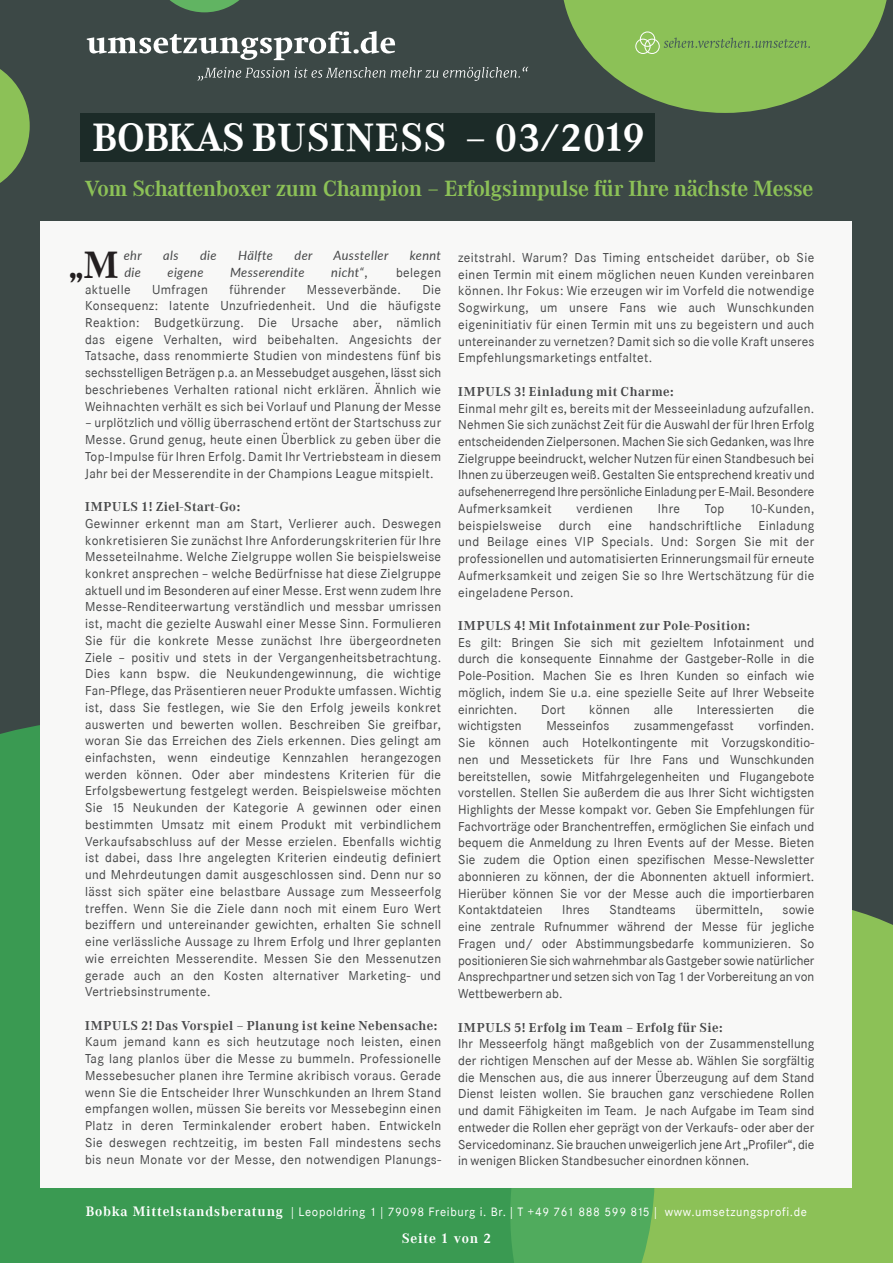
<style>
.page{position:relative;width:893px;height:1263px;background:#3c4846}
.page>*{position:absolute;margin:0;border:0;box-sizing:border-box;transform-origin:0 0}
.t1{font:700 39px "Corporate ABQ";letter-spacing:.015em;color:#fff}
.t2{font:700 37.5px "Corporate ABQ";color:#231f20}
.t3{font:700 21.75px "Corporate ABQ";letter-spacing:-.02em;color:#8cc157}
.t4{font:700 13.5px "Corporate ABQ";letter-spacing:.055em;color:#fff}
.t5{font:12.75px/16.8px "Corporate SBQ";letter-spacing:.03em;color:#464748;text-align:justify}
.t6{font:700 12.75px "Corporate ABQ";letter-spacing:.03em;color:#464748}
.t7{font:12.75px "Corporate SBQ";letter-spacing:.01em;color:#464748}
.t8{font:italic 12.75px "Lato";letter-spacing:.03em;color:#464748}
.t9{font:12px "Corporate SBQ";letter-spacing:.055em;color:#fff}
.s1{font-family:"Corporate SBQ";font-style:normal}
.s2{font-family:"Corporate ABQ";font-weight:700;font-size:13.5px}
</style>
<div class="page">
<div style="left:671px;top:910px;width:222px;height:353px;background:#8cc157"></div>
<div style="left:0;top:718px;width:490px;height:545px;background:#3a9a52"></div>
<svg style="left:490px;top:1187px;width:181px;height:76px;background:#56ac5d"></svg>
<div style="left:41px;top:221px;width:811px;height:966px;background:#f8f8f7"></div>
<svg style="left:0;top:69px;width:30px;height:114px"></svg>
<svg style="left:170px;top:0;width:69px;height:12px"></svg>
<svg style="left:563px;top:0;width:324px;height:113px"></svg>
<svg style="left:87px;top:31px;width:308px;height:29px"></svg>
<svg style="left:197px;top:67px;width:92px;height:14px"></svg>
<svg style="left:295px;top:67px;width:233px;height:14px"></svg>
<div style="left:81px;top:113px;width:574px;height:49px;background:#1c2b28"></div>
<h1 class="t1" style="left:93px;top:115px;width:554px">BOBKAS BUSINESS – 03<sup>/</sup>2019</h1>
<h3 class="t3" style="left:85px;top:175px;width:730px">Vom Schattenboxer zum Champion – Erfolgsimpulse für Ihre nächste Messe</h3>
<h2 class="t2" style="left:68px;top:243px;width:52px">„M</h2>
<p class="t8" style="left:124px;top:246px;width:19px">ehr</p>
<p class="t8" style="left:163px;top:246px;width:17px">als</p>
<p class="t8" style="left:200px;top:246px;width:18px">die</p>
<p class="t8" style="left:238px;top:246px;width:36px">Hälfte</p>
<p class="t8" style="left:295px;top:246px;width:19px">der</p>
<p class="t8" style="left:334px;top:246px;width:56px">Aussteller</p>
<p class="t8" style="left:410px;top:246px;width:33px">kennt</p>
<p class="t8" style="left:124px;top:263px;width:18px">die</p>
<p class="t8" style="left:168px;top:263px;width:37px">eigene</p>
<p class="t8" style="left:230px;top:263px;width:76px">Messerendite</p>
<p class="t8" style="left:331px;top:263px;width:38px">nicht“<span class="s1">,</span></p>
<p class="t5" style="left:396px;top:264px;width:47px">belegen</p>
<p class="t5" style="left:85px;top:281px;width:47px">aktuelle</p>
<p class="t5" style="left:152px;top:281px;width:58px">Umfragen</p>
<p class="t5" style="left:229px;top:281px;width:58px">führender</p>
<p class="t5" style="left:307px;top:281px;width:96px">Messeverbände.</p>
<p class="t5" style="left:85px;top:281px;width:358px;text-indent:337px">Die Konsequenz: latente Unzufriedenheit. Und die häufigste Reaktion: Budgetkürzung. Die Ursache aber, nämlich das eigene Verhalten, wird beibehalten. Angesichts der Tatsache, dass renommierte Studien von mindestens fünf bis sechsstelligen Beträgen p.a. an Messebudget ausgehen, lässt sich beschriebenes Verhalten rational nicht erklären. Ähnlich wie Weihnachten verhält es sich bei Vorlauf und Planung der Messe</p>
<p class="t5" style="left:85px;top:415px;width:358px">– urplötzlich und völlig überraschend ertönt der Startschuss zur Messe. Grund genug, heute einen Überblick zu geben über die Top-Impulse für Ihren Erfolg. Damit Ihr Vertriebsteam in diesem Jahr bei der Messerendite in der Champions League mitspielt.</p>
<p class="t6" style="left:85px;top:499px;width:157px">IMPULS 1! Ziel-Start-Go:</p>
<p class="t5" style="left:85px;top:515px;width:358px">Gewinner erkennt man am Start, Verlierer auch. Deswegen konkretisieren Sie zunächst Ihre Anforderungskriterien für Ihre Messeteilnahme. Welche Zielgruppe wollen Sie beispielsweise konkret ansprechen – welche Bedürfnisse hat diese Zielgruppe aktuell und im Besonderen auf einer Messe. Erst wenn zudem Ihre Messe-Renditeerwartung verständlich und messbar umrissen ist, macht die gezielte Auswahl einer Messe Sinn. Formulieren Sie für die konkrete Messe zunächst Ihre übergeordneten Ziele – positiv und stets in der Vergangenheitsbetrachtung.<br>Dies kann bspw. die Neukundengewinnung, die wichtige Fan-Pflege, das Präsentieren neuer Produkte umfassen. Wichtig ist, dass Sie festlegen, wie Sie den Erfolg jeweils konkret auswerten und bewerten wollen. Beschreiben Sie greifbar, woran Sie das Erreichen des Ziels erkennen. Dies gelingt am einfachsten, wenn eindeutige Kennzahlen herangezogen werden können. Oder aber mindestens Kriterien für die Erfolgsbewertung festgelegt werden. Beispielsweise möchten Sie 15 Neukunden der Kategorie A gewinnen oder einen bestimmten Umsatz mit einem Produkt mit verbindlichem Verkaufsabschluss auf der Messe erzielen. Ebenfalls wichtig ist dabei, dass Ihre angelegten Kriterien eindeutig definiert und Mehrdeutungen damit ausgeschlossen sind. Denn nur so lässt sich später eine belastbare Aussage zum Messeerfolg treffen. Wenn Sie die Ziele dann noch mit einem Euro Wert beziffern und untereinander gewichten, erhalten Sie schnell eine verlässliche Aussage zu Ihrem Erfolg und Ihrer geplanten wie erreichten Messerendite. Messen Sie den Messenutzen gerade auch an den Kosten alternativer Marketing- und Vertriebsinstrumente.</p>
<p class="t6" style="left:85px;top:1018px;width:354px">IMPULS 2! Das Vorspiel – Planung ist keine Nebensache:</p>
<p class="t5" style="left:85px;top:1034px;width:358px">Kaum jemand kann es sich heutzutage noch leisten, einen Tag lang planlos über die Messe zu bummeln. Professionelle Messebesucher planen ihre Termine akribisch voraus. Gerade wenn Sie die Entscheider Ihrer Wunschkunden an Ihrem Stand empfangen wollen, müssen Sie bereits vor Messebeginn einen Platz in deren Terminkalender erobert haben. Entwickeln Sie deswegen rechtzeitig, im besten Fall mindestens sechs bis neun Monate vor der Messe, den notwendigen Planungs-</p>
<p class="t5" style="left:458px;top:249px;width:358px">zeitstrahl. Warum? Das Timing entscheidet darüber, ob Sie einen Termin mit einem möglichen neuen Kunden vereinbaren können. Ihr Fokus: Wie erzeugen wir im Vorfeld die notwendige Sogwirkung, um unsere Fans wie auch Wunschkunden eigeninitiativ für einen Termin mit uns zu begeistern und auch untereinander zu vernetzen? Damit sich so die volle Kraft unseres Empfehlungsmarketings entfaltet.</p>
<p class="t6" style="left:458px;top:384px;width:217px">IMPULS 3! Einladung mit Charme:</p>
<p class="t5" style="left:458px;top:400px;width:358px">Einmal mehr gilt es, bereits mit der Messeeinladung aufzufallen.<br>Nehmen Sie sich zunächst Zeit für die Auswahl der für Ihren Erfolg entscheidenden Zielpersonen. Machen Sie sich Gedanken, was Ihre Zielgruppe beeindruckt, welcher Nutzen für einen Standbesuch bei Ihnen zu überzeugen weiß. Gestalten Sie entsprechend kreativ und aufsehenerregend Ihre persönliche Einladung per E-Mail. Besondere Aufmerksamkeit</p>
<p class="t5" style="left:577px;top:500px;width:58px">verdienen</p>
<p class="t5" style="left:658px;top:500px;width:24px">Ihre</p>
<p class="t5" style="left:705px;top:500px;width:21px">Top</p>
<p class="t5" style="left:749px;top:500px;width:67px">10-Kunden,</p>
<p class="t5" style="left:458px;top:517px;width:85px">beispielsweise</p>
<p class="t5" style="left:559px;top:517px;width:34px">durch</p>
<p class="t5" style="left:608px;top:517px;width:26px">eine</p>
<p class="t5" style="left:649px;top:517px;width:94px">handschriftliche</p>
<p class="t5" style="left:458px;top:517px;width:358px;text-indent:300px">Einladung und Beilage eines VIP Specials. Und: Sorgen Sie mit der professionellen und automatisierten Erinnerungsmail für erneute Aufmerksamkeit und zeigen Sie so Ihre Wertschätzung für die eingeladene Person.</p>
<p class="t6" style="left:458px;top:618px;width:293px">IMPULS 4! Mit Infotainment zur Pole-Position:</p>
<p class="t5" style="left:458px;top:634px;width:358px">Es gilt: Bringen Sie sich mit gezieltem Infotainment und durch die konsequente Einnahme der Gastgeber-Rolle in die Pole-Position. Machen Sie es Ihren Kunden so einfach wie möglich, indem Sie u.a. eine spezielle Seite auf Ihrer Webseite einrichten.</p>
<p class="t5" style="left:541px;top:701px;width:26px">Dort</p>
<p class="t5" style="left:589px;top:701px;width:42px">können</p>
<p class="t5" style="left:654px;top:701px;width:21px">alle</p>
<p class="t7" style="left:697px;top:702px;width:79px">Interessierten</p>
<p class="t5" style="left:798px;top:701px;width:18px">die</p>
<p class="t5" style="left:458px;top:718px;width:358px;text-indent:300px">vorfinden.<br>Sie können auch Hotelkontingente mit Vorzugskonditio&shy;nen und Messetickets für Ihre Fans und Wunschkunden bereitstellen, sowie Mitfahrgelegenheiten und Flugangebote vorstellen. Stellen Sie außerdem die aus Ihrer Sicht wichtigsten Highlights der Messe kompakt vor. Geben Sie Empfehlungen für Fachvorträge oder Branchentreffen, ermöglichen Sie einfach und bequem die Anmeldung zu Ihren Events auf der Messe. Bieten Sie zudem die Option einen spezifischen Messe-Newsletter abonnieren zu können, der die Abonnenten aktuell informiert.<br>Hierüber können Sie vor der Messe auch die importierbaren Kontaktdateien</p>
<p class="t7" style="left:458px;top:718px;width:65px">wichtigsten</p>
<p class="t7" style="left:546px;top:718px;width:64px">Messeinfos</p>
<p class="t7" style="left:634px;top:718px;width:101px">zusammengefasst</p>
<p class="t5" style="left:562px;top:902px;width:29px">Ihres</p>
<p class="t7" style="left:609px;top:902px;width:68px">Standteams</p>
<p class="t7" style="left:695px;top:902px;width:69px">übermitteln,</p>
<p class="t5" style="left:458px;top:902px;width:358px;text-indent:324px">sowie eine zentrale Rufnummer während der Messe für jegliche Fragen und/ oder Abstimmungsbedarfe kommunizieren. So positionieren Sie sich wahrnehmbar als Gastgeber sowie natürlicher Ansprechpartner und setzen sich von Tag 1 der Vorbereitung an von Wettbewerbern ab.</p>
<p class="t6" style="left:458px;top:1019px;width:266px">IMPULS 5! Erfolg im Team – Erfolg für Sie:</p>
<p class="t5" style="left:458px;top:1035px;width:358px">Ihr Messeerfolg hängt maßgeblich von der Zusammenstellung der richtigen Menschen auf der Messe ab. Wählen Sie sorgfältig die Menschen aus, die aus innerer Überzeugung auf dem Stand Dienst leisten wollen. Sie brauchen ganz verschiedene Rollen und damit Fähigkeiten im Team. Je nach Aufgabe im Team sind entweder die Rollen eher geprägt von der Verkaufs- oder aber der Servicedominanz. Sie brauchen unweigerlich jene Art „Profiler“, die in wenigen Blicken Standbesucher einordnen können.</p>
<p class="t9" style="left:86px;top:1205px;width:723px"><span class="s2">Bobka Mittelstandsberatung</span> | Leopoldring 1 | 79098 Freiburg i. Br. | T +49 761 888 599 815 | www.umsetzungsprofi.de</p>
<p class="t4" style="left:402px;top:1230px;width:91px">Seite 1 von 2</p>
</div>
